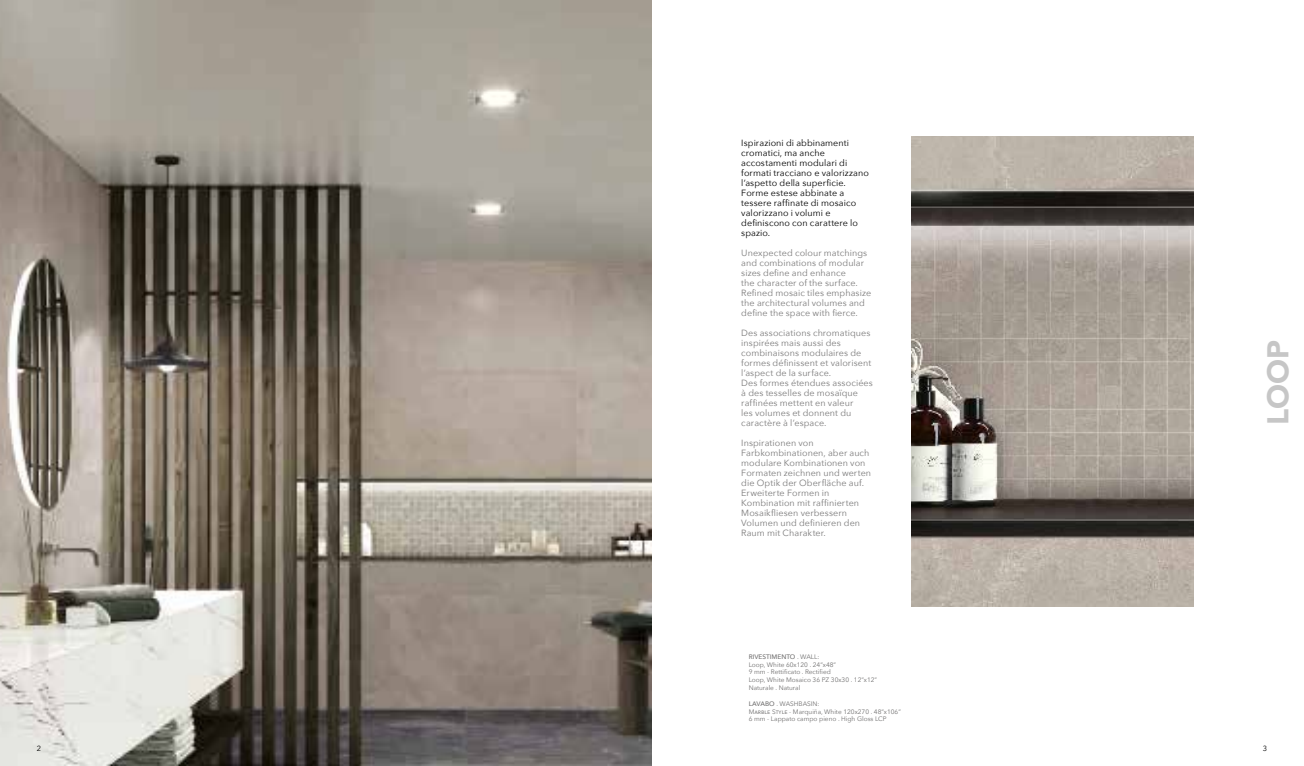
<style>
.page{position:relative;width:1304px;height:766px;background:#fff}
.page>*{position:absolute;margin:0;border:0;box-sizing:border-box;transform-origin:0 0}
.t1{font:900 30px "Avenir";color:#c6c6c6}
.t2{font:9px/10px "Avenir Next";letter-spacing:.01em;color:#7c7b7b}
.t3{font:9px/10px "Avenir Next";letter-spacing:.01em;color:#000}
.t4{font:7.5px "Avenir Next";color:#000}
.t5{font:6.5px/7.8px "Avenir Next";color:#706f6f}
.s1{font-weight:500}
</style>
<div class="page">
<img style="left:911px;top:136px;width:282px;height:470px">
<img style="left:0;top:0;width:652px;height:765px">
<p class="t3" style="left:741px;top:137px;width:129px">Ispirazioni di abbinamenti cromatici, ma anche accostamenti modulari di formati tracciano e valorizzano l’aspetto della superficie.<br>Forme estese abbinate a tessere raffinate di mosaico valorizzano i volumi e definiscono con carattere lo spazio.</p>
<p class="t2" style="left:741px;top:247px;width:131px">Unexpected colour matchings and combinations of modular sizes define and enhance<br>the character of the surface.<br>Refined mosaic tiles emphasize the architectural volumes and define the space with fierce.</p>
<p class="t2" style="left:741px;top:327px;width:133px">Des associations chromatiques inspirées mais aussi des combinaisons modulaires de formes définissent et valorisent l’aspect de la surface.<br>Des formes étendues associées à des tesselles de mosaïque raffinées mettent en valeur<br>les volumes et donnent du caractère à l’espace.</p>
<p class="t2" style="left:741px;top:437px;width:131px">Inspirationen von<br>Farbkombinationen, aber auch modulare Kombinationen von<br>Formaten zeichnen und werten die Optik der Oberfläche auf.<br>Erweiterte Formen in<br>Kombination mit raffinierten<br>Mosaikfliesen verbessern<br>Volumen und definieren den<br>Raum mit Charakter.</p>
<p class="t5" style="left:749px;top:652px;width:130px"><span class="s1">RIVESTIMENTO</span> . WALL:<br>Loop, White 60x120 . 24”x48”<br>9 mm - Rettificato . Rectified<br>Loop, White Mosaico 36 PZ 30x30 . 12”x12”<br>Naturale . Natural</p>
<p class="t5" style="left:749px;top:699px;width:154px"><span class="s1">LAVABO</span> . WASHBASIN:<br>Marble Style - Marquiña, White 120x270 . 48”x106”<br>6 mm - Lappato campo pieno . High Gloss LCP</p>
<h1 class="t1" style="left:1252px;top:425px;width:86px;rotate:-90deg">LOOP</h1>
<p class="t4" style="left:37px;top:742px;width:6px">2</p>
<p class="t4" style="left:1263px;top:742px;width:6px">3</p>
</div>
